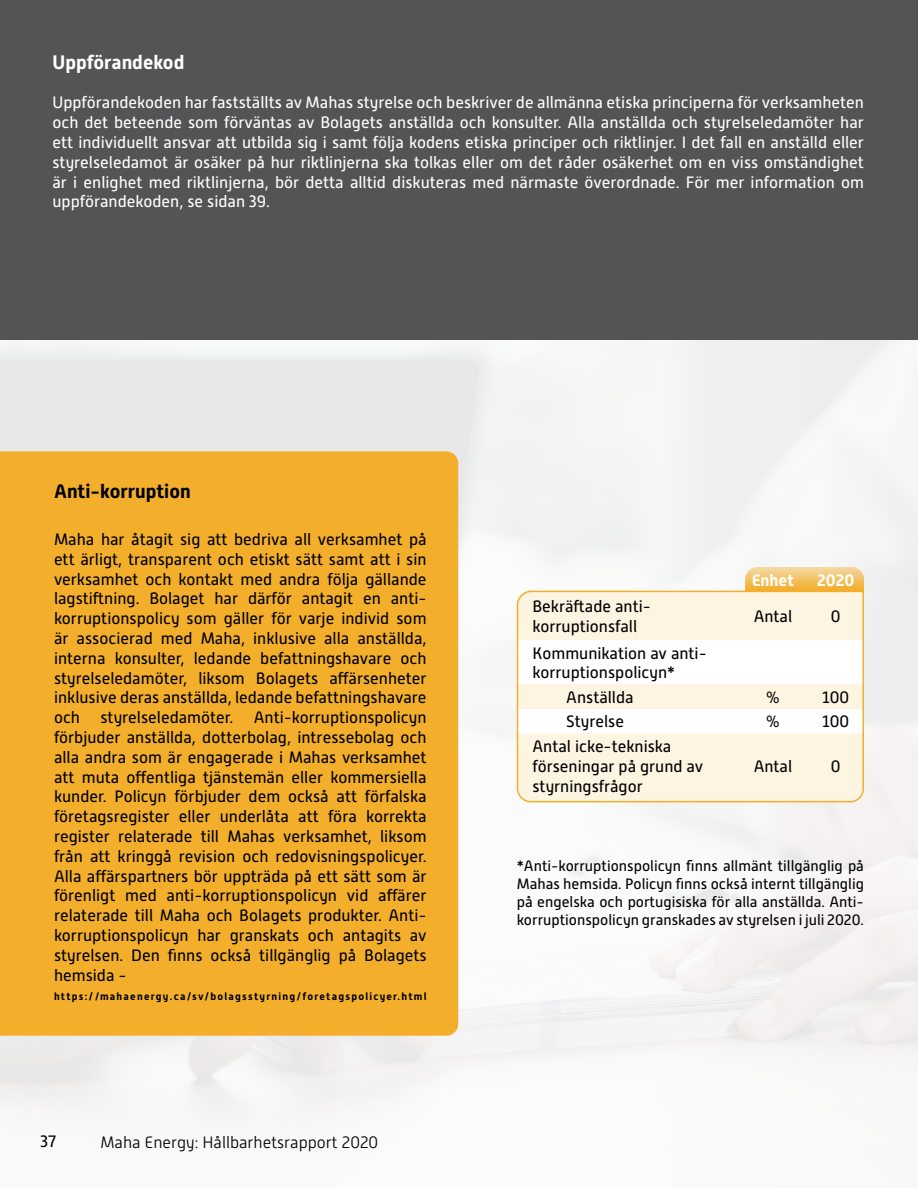
<style>
.page{position:relative;width:918px;height:1188px;background:#fff}
.page>*{position:absolute;margin:0;border:0;box-sizing:border-box;transform-origin:0 0}
.t1{font:700 19.5px "Alwyn New";color:#000}
.t2{font:700 19.5px "Alwyn New";color:#fff}
.t3{font:16.5px/19.8px "Alwyn New";color:#000}
.t4{font:16.5px/19.8px "Alwyn New";color:#fff;text-align:justify}
.t5{font:300 16.5px "Alwyn New";color:#000}
.t6{font:700 16.5px "Alwyn New";color:#fff}
.t7{font:15px/18px "Alwyn New";color:#000;text-align:justify}
.t8{font:700 10.5px "Alwyn New";letter-spacing:.115em;color:#000}
</style>
<div class="page">
<div style="left:0;top:340px;width:918px;height:848px;background:linear-gradient(to right,#f0f0ef,#f7f6f6)"></div>
<div style="left:0;top:0;width:918px;height:340px;background:#545456"></div>
<div style="left:0;top:451px;width:458px;height:585px;background:#f3af2c"></div>
<svg style="left:516px;top:590px;width:349px;height:213px"></svg>
<svg style="left:517px;top:567px;width:347px;height:73px"></svg>
<div style="left:517px;top:684px;width:346px;height:25px;background:#fdf4e2"></div>
<div style="left:517px;top:733px;width:346px;height:69px;background:#fdf4e2"></div>
<p class="t2" style="left:52px;top:51px;width:133px">Uppförandekod</p>
<p class="t4" style="left:52px;top:93px;width:813px">Uppförandekoden har fastställts av Mahas styrelse och beskriver de allmänna etiska principerna för verksamheten och det beteende som förväntas av Bolagets anställda och konsulter. Alla anställda och styrelseledamöter har ett individuellt ansvar att utbilda sig i samt följa kodens etiska principer och riktlinjer. I det fall en anställd eller styrelseledamot är osäker på hur riktlinjerna ska tolkas eller om det råder osäkerhet om en viss omständighet är i enlighet med riktlinjerna, bör detta alltid diskuteras med närmaste överordnade. För mer information om uppförandekoden, se sidan 39.</p>
<p class="t1" style="left:54px;top:480px;width:138px">Anti-korruption</p>
<p class="t3" style="left:54px;top:530px;width:374px;text-align:justify">Maha har åtagit sig att bedriva all verksamhet på ett ärligt, transparent och etiskt sätt samt att i sin verksamhet och kontakt med andra följa gällande lagstiftning. Bolaget har därför antagit en anti&shy;korruptionspolicy som gäller för varje individ som är associerad med Maha, inklusive alla anställda, interna konsulter, ledande befattningshavare och styrelseledamöter, liksom Bolagets affärsenheter inklusive deras anställda, ledande befattningshavare och styrelseledamöter. Anti-korruptionspolicyn förbjuder anställda, dotterbolag, intressebolag och alla andra som är engagerade i Mahas verksamhet att muta offentliga tjänstemän eller kommersiella kunder. Policyn förbjuder dem också att förfalska företagsregister eller underlåta att föra korrekta register relaterade till Mahas verksamhet, liksom från att kringgå revision och redovisningspolicyer.<br>Alla affärspartners bör uppträda på ett sätt som är förenligt med anti-korruptionspolicyn vid affärer relaterade till Maha och Bolagets produkter. Anti&shy;korruptionspolicyn har granskats och antagits av styrelsen. Den finns också tillgänglig på Bolagets hemsida -</p>
<p class="t8" style="left:54px;top:991px;width:374px">https://mahaenergy.ca/sv/bolagsstyrning/foretagspolicyer.html</p>
<p class="t3" style="left:40px;top:1132px;width:17px">37</p>
<p class="t5" style="left:100px;top:1133px;width:279px">Maha Energy: Hållbarhetsrapport 2020</p>
<p class="t6" style="left:752px;top:570px;width:43px">Enhet</p>
<p class="t6" style="left:817px;top:570px;width:39px">2020</p>
<p class="t3" style="left:533px;top:597px;width:120px">Bekräftade anti&shy;korruptionsfall</p>
<p class="t3" style="left:754px;top:607px;width:40px">Antal</p>
<p class="t3" style="left:831px;top:607px;width:11px">0</p>
<p class="t3" style="left:533px;top:643px;width:176px">Kommunikation av anti&shy;korruptionspolicyn*</p>
<p class="t3" style="left:566px;top:687px;width:69px">Anställda</p>
<p class="t3" style="left:766px;top:687px;width:16px">%</p>
<p class="t3" style="left:822px;top:687px;width:29px">100</p>
<p class="t3" style="left:566px;top:712px;width:59px">Styrelse</p>
<p class="t3" style="left:766px;top:712px;width:16px">%</p>
<p class="t3" style="left:822px;top:712px;width:29px">100</p>
<p class="t3" style="left:532px;top:736px;width:172px">Antal icke-tekniska förseningar på grund av styrningsfrågor</p>
<p class="t3" style="left:754px;top:756px;width:40px">Antal</p>
<p class="t3" style="left:831px;top:756px;width:11px">0</p>
<p class="t7" style="left:517px;top:857px;width:349px">*Anti-korruptionspolicyn finns allmänt tillgänglig på Mahas hemsida. Policyn finns också internt tillgänglig på engelska och portugisiska för alla anställda. Anti&shy;korruptionspolicyn granskades av styrelsen i juli 2020.</p>
</div>
